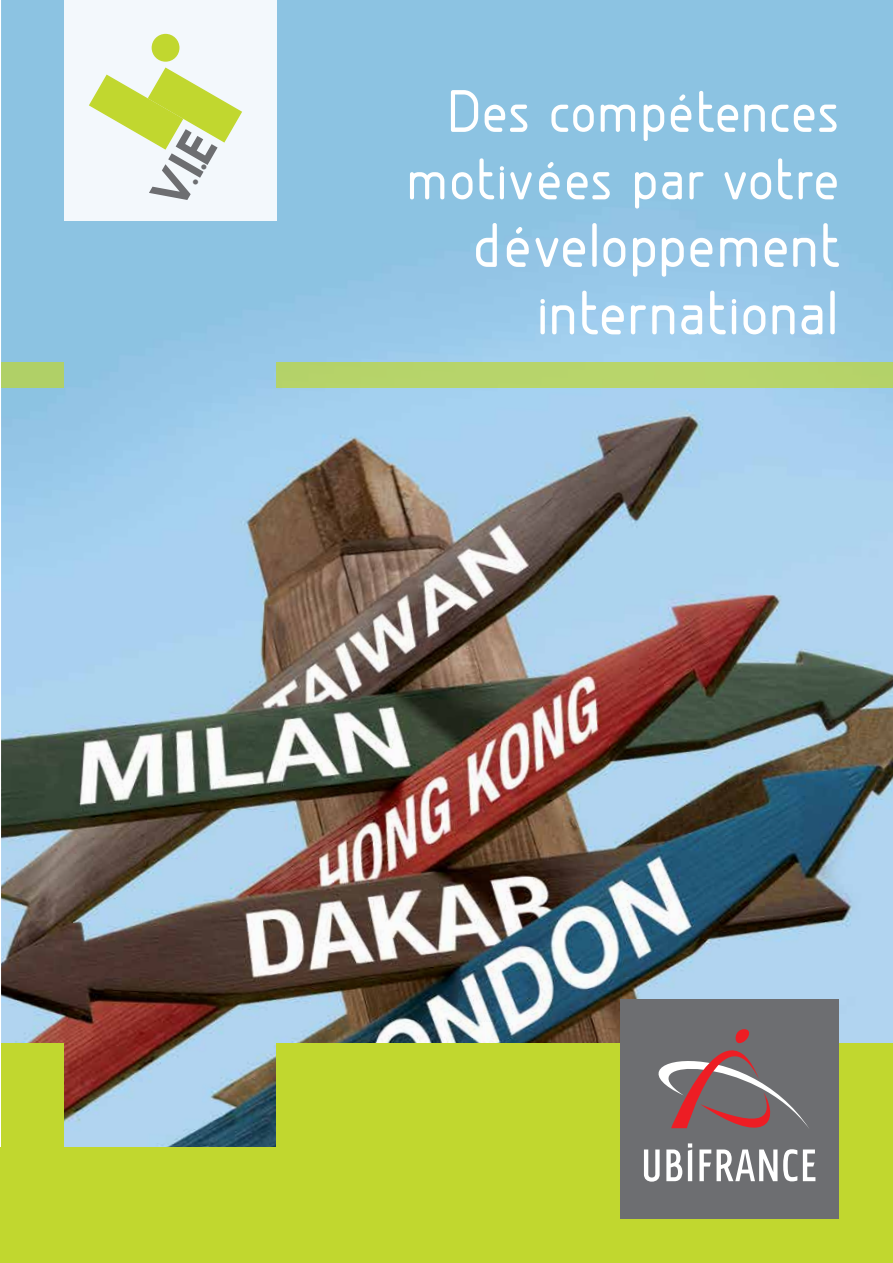
<style>
.page{position:relative;width:893px;height:1263px;background:#fff}
.page>*{position:absolute;margin:0;border:0;box-sizing:border-box;transform-origin:0 0}
.t1{font:700 59.1px/67.5px "Greyscale Basic";letter-spacing:.02em;color:#fff;text-align:right;scale:.95 1}
.t2{font:700 55.35px/67.5px "Greyscale Basic";letter-spacing:.02em;color:#fff;text-align:right;scale:.95 1}
.t3{font:700 51.3px "Century Gothic";color:#6d6e71}
.s1{font-size:33px}
</style>
<div class="page">
<img style="left:1px;top:0;width:892px;height:1148px">
<div style="left:64px;top:0;width:212px;height:221px;background:#f3f8fc"></div>
<div style="left:276px;top:1044px;width:617px;height:219px;background:#c1d72f"></div>
<div style="left:0;top:1148px;width:893px;height:115px;background:#c1d72f"></div>
<div style="left:620px;top:999px;width:219px;height:219px;background:#6d6e71"></div>
<svg style="left:644px;top:1029px;width:171px;height:153px"></svg>
<div style="left:1px;top:1044px;width:63px;height:219px;background:#c1d72f"></div>
<div style="left:1px;top:362px;width:63px;height:25px;background:#b0d067"></div>
<div style="left:276px;top:362px;width:617px;height:25px;background:#b7d46b"></div>
<div style="left:152px;top:34px;width:27px;height:28px;background:#c1d72f;border-radius:50%"></div>
<svg style="left:89px;top:67px;width:153px;height:83px"></svg>
<p class="t3" style="left:130px;top:184px;width:79px;rotate:-60deg">VI<span class="s1">.</span>E<span class="s1">.</span></p>
<p class="t2" style="left:406px;top:76px;width:457px">Des compétences motivées par votre</p>
<p class="t1" style="left:476px;top:209px;width:384px">développement international</p>
</div>
